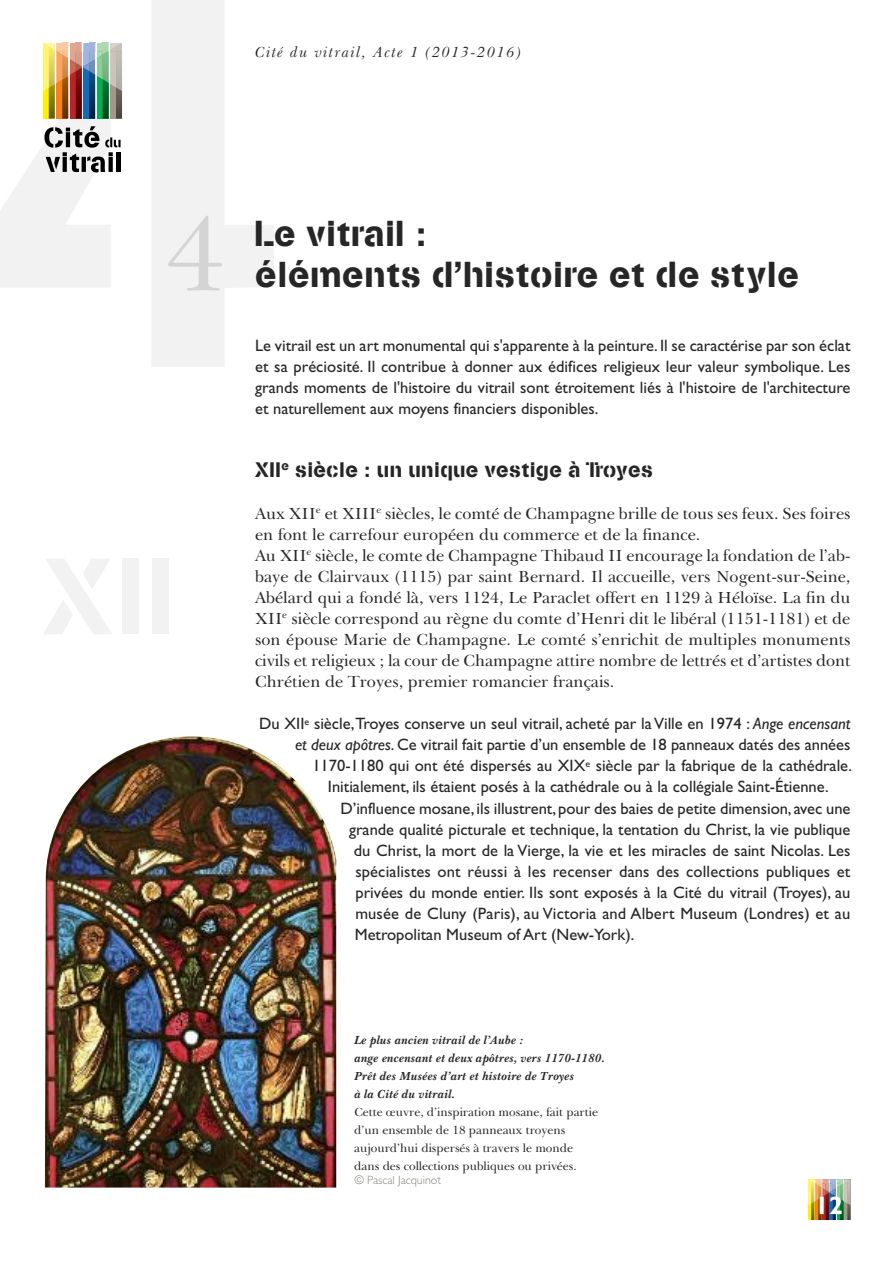
<style>
.page{position:relative;width:893px;height:1263px;background:#fff}
.page>*{position:absolute;margin:0;border:0;box-sizing:border-box;transform-origin:0 0}
.t1{font:108px "Baskerville BT";color:#d4d4d4}
.t2{font:36px "Stencilia A";color:#272627}
.t3{font:21px "Stencilia A";color:#272627}
.t4{font:16.5px/21px "Gill Sans";color:#272627;text-align:justify}
.t5{font:16.5px/21px "Baskerville BT";color:#272627}
.t6{font:italic 15px "Baskerville BT";letter-spacing:.1em;color:#272627}
.t7{font:12px/17.9px "Baskerville BT";color:#272627}
.t8{font:italic 700 12px/17.9px "Baskerville BT";color:#272627}
.t9{font:300 12px "Gill Sans";color:#88847c}
.s1{font-style:italic}
</style>
<div class="page">
<img style="left:45px;top:736px;width:291px;height:451px">
<div style="left:844px;top:1179px;width:6px;height:41px;background:#a1988a"></div>
<div style="left:837px;top:1179px;width:6px;height:41px;background:#08ae4c"></div>
<div style="left:830px;top:1179px;width:6px;height:41px;background:#136ab5"></div>
<svg style="left:822px;top:1214px;width:4px;height:6px"></svg>
<div style="left:815px;top:1179px;width:6px;height:41px;background:#f58220"></div>
<div style="left:808px;top:1179px;width:6px;height:41px;background:#fff101"></div>
<img style="left:826px;top:1214px;width:3px;height:6px">
<img style="left:818px;top:1214px;width:3px;height:6px">
<img style="left:811px;top:1214px;width:3px;height:6px">
<img style="left:840px;top:1214px;width:3px;height:6px">
<img style="left:833px;top:1214px;width:3px;height:6px">
<img style="left:847px;top:1214px;width:3px;height:6px">
<div style="left:110px;top:43px;width:12px;height:75px;background:#a1988a"></div>
<svg style="left:97px;top:91px;width:6px;height:27px"></svg>
<div style="left:83px;top:43px;width:12px;height:75px;background:#136ab5"></div>
<svg style="left:70px;top:91px;width:6px;height:27px"></svg>
<div style="left:56px;top:43px;width:12px;height:75px;background:#f58220"></div>
<svg style="left:43px;top:91px;width:6px;height:27px"></svg>
<svg style="left:44px;top:126px;width:77px;height:46px"></svg>
<hr style="left:116px;top:152px;width:4px;height:20px;background:#000">
<img style="left:76px;top:91px;width:6px;height:28px">
<img style="left:62px;top:91px;width:6px;height:28px">
<img style="left:49px;top:91px;width:6px;height:28px">
<img style="left:89px;top:91px;width:6px;height:28px">
<svg style="left:43px;top:43px;width:79px;height:48px;background:#b8ac8c"></svg>
<img style="left:116px;top:88px;width:6px;height:31px">
<img style="left:103px;top:79px;width:6px;height:40px">
<svg style="left:808px;top:1179px;width:42px;height:35px"></svg>
<p class="t6" style="left:255px;top:43px;width:267px">Cité du vitrail, Acte 1 (2013-2016)</p>
<h1 class="t1" style="left:166px;top:190px;width:61px">4</h1>
<h2 class="t2" style="left:255px;top:212px;width:174px">Le vitrail :</h2>
<h2 class="t2" style="left:255px;top:253px;width:546px">éléments d’histoire et de style</h2>
<p class="t4" style="left:255px;top:337px;width:597px">Le vitrail est un art monumental qui s'apparente à la peinture. Il se caractérise par son éclat et sa préciosité. Il contribue à donner aux édifices religieux leur valeur symbolique. Les grands moments de l'histoire du vitrail sont étroitement liés à l'histoire de l'architecture et naturellement aux moyens financiers disponibles.</p>
<p class="t3" style="left:255px;top:458px;width:400px">XII<sup>e</sup> siècle : un unique vestige à Troyes</p>
<p class="t5" style="left:255px;top:503px;width:597px">Aux XII<sup>e</sup> et XIII<sup>e</sup> siècles, le comté de Champagne brille de tous ses feux. Ses foires en font le carrefour européen du commerce et de la finance.<br>Au XII<sup>e</sup> siècle, le comte de Champagne Thibaud II encourage la fondation de l’ab&shy;baye de Clairvaux (1115) par saint Bernard. Il accueille, vers Nogent-sur-Seine, Abélard qui a fondé là, vers 1124, Le Paraclet offert en 1129 à Héloïse. La fin du XII<sup>e</sup> siècle correspond au règne du comte d’Henri dit le libéral (1151-1181) et de son épouse Marie de Champagne. Le comté s’enrichit de multiples monuments civils et religieux ; la cour de Champagne attire nombre de lettrés et d’artistes dont Chrétien de Troyes, premier romancier français.</p>
<p class="t4" style="left:259px;top:715px;width:593px">Du XII<sup>e</sup> siècle,Troyes conserve un seul vitrail, acheté par laVille en 1974 : <span class="s1">Ange encensant</span></p>
<p class="t4" style="left:295px;top:736px;width:557px"><span class="s1">et deux apôtres</span>. Ce vitrail fait partie d’un ensemble de 18 panneaux datés des années</p>
<p class="t4" style="left:312px;top:757px;width:541px">1170-1180 qui ont été dispersés au XIX<sup>e</sup> siècle par la fabrique de la cathédrale.</p>
<p class="t4" style="left:328px;top:778px;width:502px">Initialement, ils étaient posés à la cathédrale ou à la collégiale Saint-Étienne.</p>
<p class="t4" style="left:340px;top:799px;width:511px">D’influence mosane, ils illustrent, pour des baies de petite dimension, avec une</p>
<p class="t4" style="left:349px;top:820px;width:503px">grande qualité picturale et technique, la tentation du Christ, la vie publique</p>
<p class="t4" style="left:354px;top:841px;width:498px">du Christ, la mort de la Vierge, la vie et les miracles de saint Nicolas. Les</p>
<p class="t4" style="left:355px;top:862px;width:497px">spécialistes ont réussi à les recenser dans des collections publiques et</p>
<p class="t4" style="left:355px;top:883px;width:496px">privées du monde entier. Ils sont exposés à la Cité du vitrail (Troyes), au</p>
<p class="t4" style="left:355px;top:904px;width:497px">musée de Cluny (Paris), au Victoria and Albert Museum (Londres) et au</p>
<p class="t4" style="left:355px;top:925px;width:281px">Metropolitan Museum of Art (New-York).</p>
<p class="t8" style="left:354px;top:1031px;width:252px">Le plus ancien vitrail de l’Aube :<br>ange encensant et deux apôtres, vers 1170-1180.<br>Prêt des Musées d’art et histoire de Troyes<br>à la Cité du vitrail.</p>
<p class="t7" style="left:354px;top:1103px;width:245px">Cette œuvre, d’inspiration mosane, fait partie d’un ensemble de 18 panneaux troyens aujourd’hui dispersés à travers le monde dans des collections publiques ou privées.</p>
<p class="t9" style="left:354px;top:1176px;width:88px">© Pascal Jacquinot</p>
</div>
